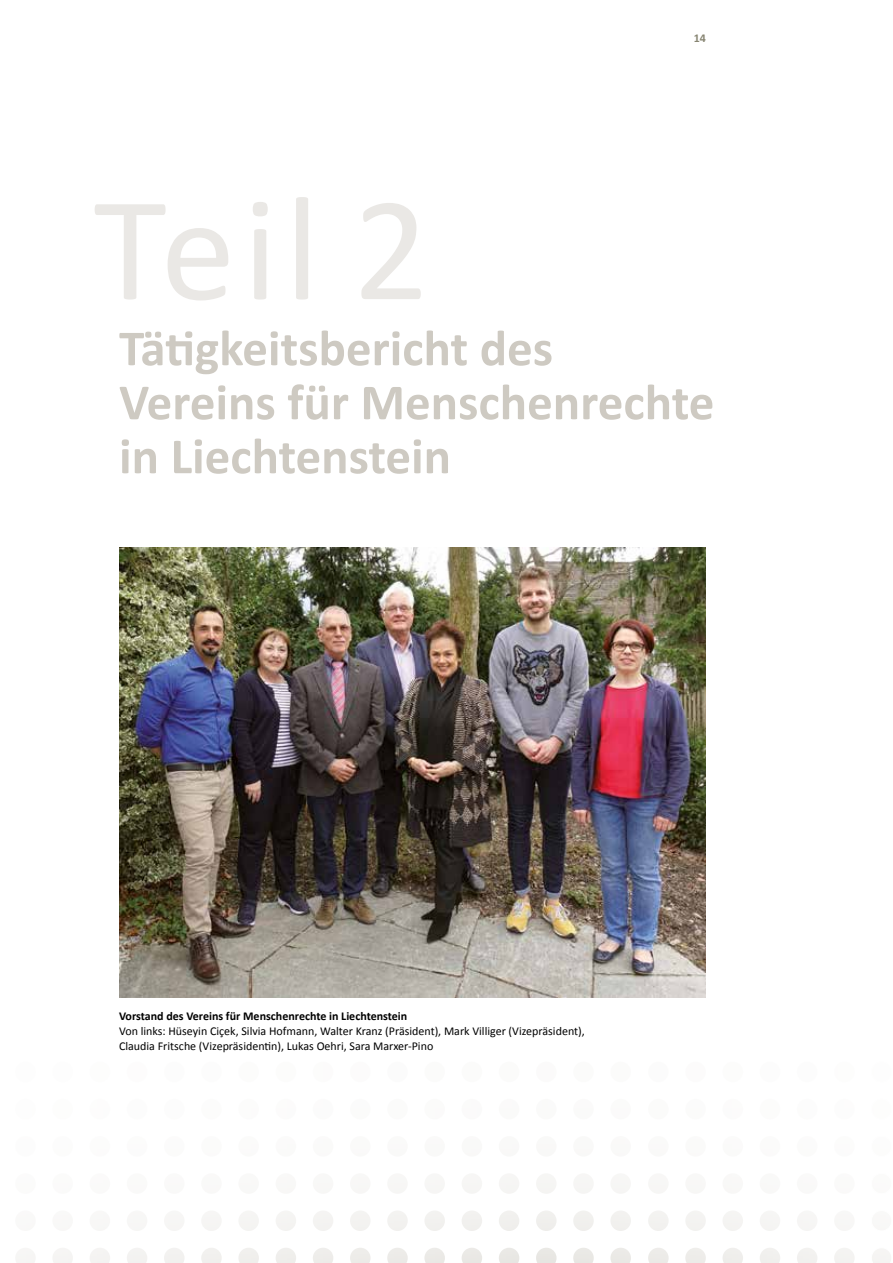
<style>
.page{position:relative;width:893px;height:1263px;background:#fff}
.page>*{position:absolute;margin:0;border:0;box-sizing:border-box;transform-origin:0 0}
.t1{font:150px "Calibri";color:#eae8e5}
.t2{font:700 51px/54px "Calibri";color:#cecac2}
.t3{font:12px/15px "Calibri";color:#000}
.t4{font:700 12px "Calibri";color:#000}
.t5{font:700 12px "Calibri";color:#878572}
</style>
<div class="page">
<img style="left:119px;top:547px;width:587px;height:450px">
<p class="t5" style="left:694px;top:30px;width:14px">14</p>
<h1 class="t1" style="left:94px;top:156px;width:337px">Teil 2</h1>
<h2 class="t2" style="left:119px;top:319px;width:597px">Tätigkeitsbericht des<br>Vereins für Menschenrechte in Liechtenstein</h2>
<p class="t4" style="left:119px;top:1008px;width:290px">Vorstand des Vereins für Menschenrechte in Liechtenstein</p>
<p class="t3" style="left:119px;top:1022px;width:467px">Von links: Hüseyin Ciçek, Silvia Hofmann, Walter Kranz (Präsident), Mark Villiger (Vizepräsident),<br>Claudia Fritsche (Vizepräsidentin), Lukas Oehri, Sara Marxer-Pino</p>
</div>
